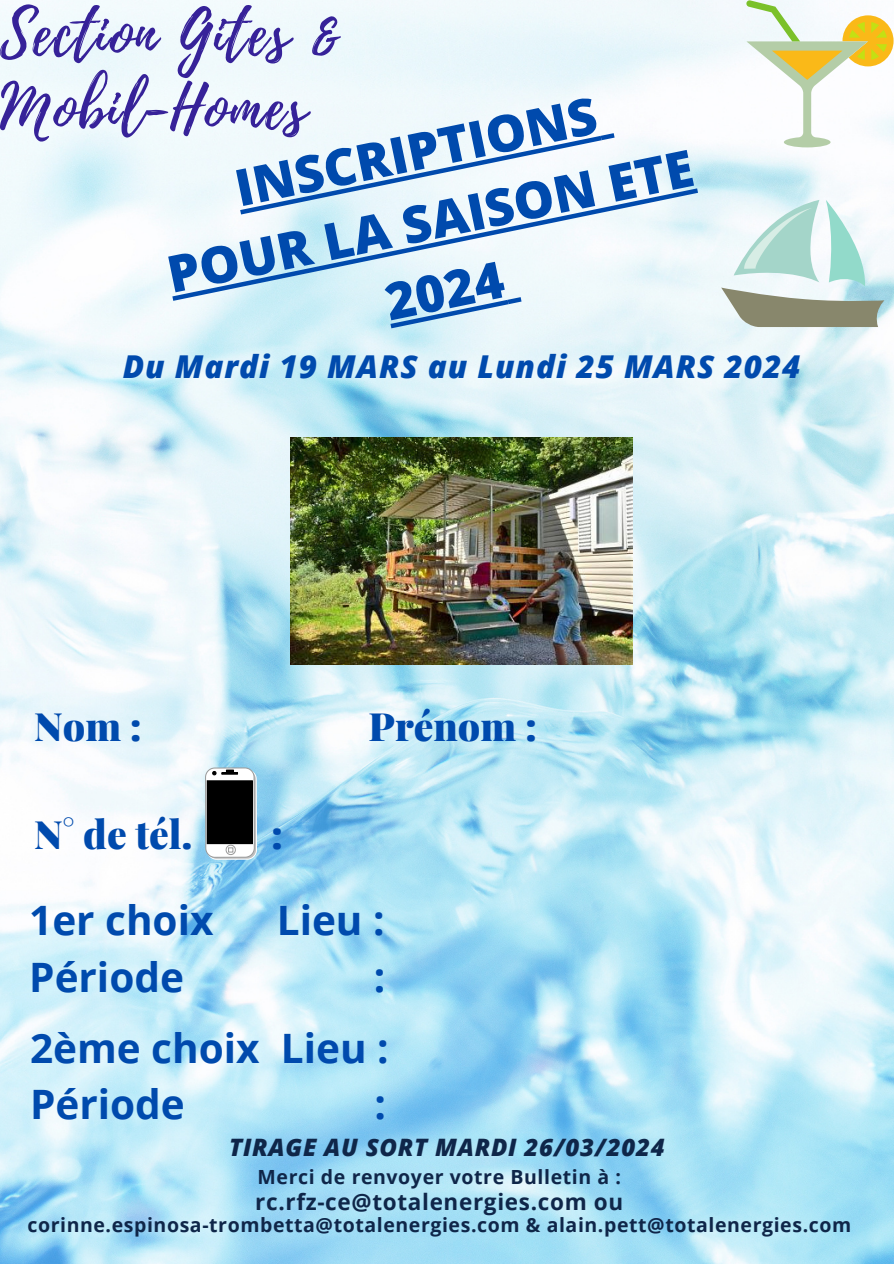
<style>
.page{position:relative;width:894px;height:1264px;background:#fff}
.page>*{position:absolute;margin:0;border:0;box-sizing:border-box;transform-origin:0 0}
.t1{font:61.65px/73.8px "Playlist Script";letter-spacing:.03em;color:#362299}
.t2{font:800 51px/70.9px "Open Sans";color:#004aad;text-align:center}
.t3{font:700 40.5px/56.2px "Open Sans";color:#004aad}
.t4{font:900 39px "Playfair Display";color:#004aad}
.t5{font:italic 800 31.5px "Open Sans";letter-spacing:.03em;color:#004aad}
.t6{font:italic 800 24px "Open Sans";letter-spacing:.03em;color:#0f2649}
.t7{font:700 22.5px "Open Sans";letter-spacing:.03em;color:#0f2649}
.t8{font:700 19.5px "Open Sans";letter-spacing:.03em;color:#0f2649}
</style>
<div class="page">
<img style="left:0;top:0;width:893px;height:1263px">
<svg style="left:745px;top:0;width:148px;height:147px"></svg>
<svg style="left:240px;top:133px;width:374px;height:55px"></svg>
<svg style="left:172px;top:188px;width:525px;height:113px;fill:#edf8fb"></svg>
<svg style="left:390px;top:297px;width:131px;height:31px;background:#bedaee"></svg>
<svg style="left:721px;top:200px;width:163px;height:127px"></svg>
<img style="left:290px;top:438px;width:342px;height:226px">
<svg style="left:205px;top:767px;width:52px;height:92px"></svg>
<div style="left:207px;top:780px;width:45px;height:63px;background:#000"></div>
<div style="left:207px;top:780px;width:45px;height:63px;border:1px solid #000"></div>
<h3 class="t1" style="left:0;top:-1px;width:341px">Section Gites &amp;<br>Mobil-Homes</h3>
<h1 class="t2" style="left:146px;top:171px;width:537px;rotate:-12deg">INSCRIPTIONS<br>POUR LA SAISON ETE<br>2024</h1>
<p class="t5" style="left:123px;top:345px;width:679px">Du Mardi 19 MARS au Lundi 25 MARS 2024</p>
<p class="t4" style="left:34px;top:698px;width:109px">Nom :</p>
<p class="t4" style="left:368px;top:698px;width:170px">Prénom :</p>
<h3 class="t4" style="left:34px;top:806px;width:160px">N° de tél.</h3>
<h3 class="t4" style="left:271px;top:806px;width:13px">:</h3>
<h3 class="t3" style="left:29px;top:891px;width:186px">1er choix</h3>
<h3 class="t3" style="left:277px;top:891px;width:109px">Lieu :</h3>
<h3 class="t3" style="left:29px;top:947px;width:156px">Période</h3>
<h3 class="t3" style="left:373px;top:947px;width:13px">:</h3>
<p class="t3" style="left:30px;top:1018px;width:360px">2ème choix Lieu :<br>Période</p>
<p class="t3" style="left:374px;top:1075px;width:13px">:</p>
<p class="t6" style="left:229px;top:1129px;width:437px">TIRAGE AU SORT MARDI 26/03/2024</p>
<h4 class="t8" style="left:257px;top:1162px;width:365px">Merci de renvoyer votre Bulletin à :</h4>
<p class="t7" style="left:255px;top:1185px;width:369px">rc.rfz-ce@totalenergies.com ou</p>
<h3 class="t8" style="left:27px;top:1211px;width:825px">corinne.espinosa-trombetta@totalenergies.com &amp; alain.pett@totalenergies.com</h3>
</div>
